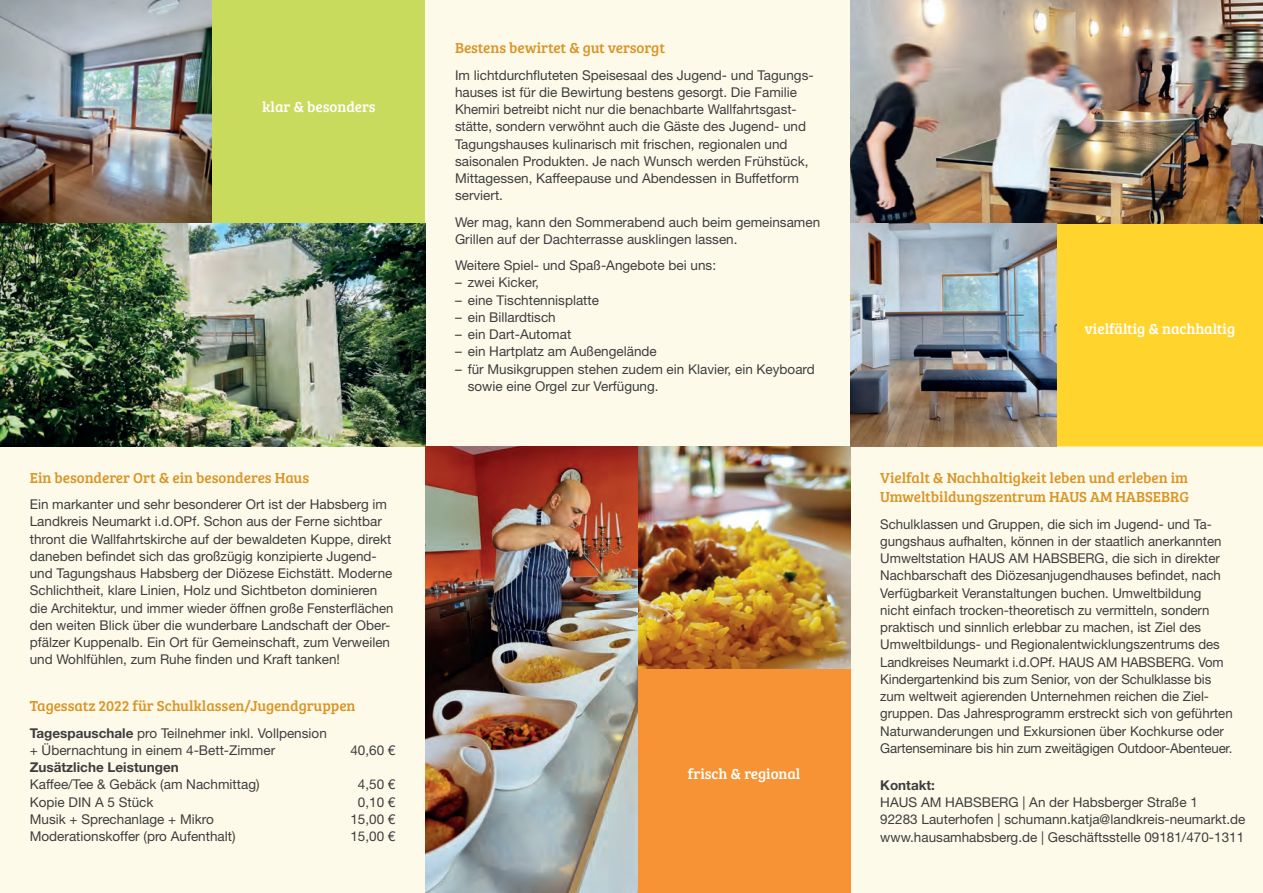
<style>
.page{position:relative;width:1263px;height:893px;background:#fff}
.page>*{position:absolute;margin:0;border:0;box-sizing:border-box;transform-origin:0 0}
.t1{font:15px/19.5px "Bree Serif";color:#d99527}
.t2{font:15px "Bree Serif";color:#fff}
.t3{font:13.5px/17.2px "Helvetica Neue LT";color:#3e3e3f}
.t4{font:700 13.5px "Helvetica Neue LT";color:#3e3e3f}
.s1{font-weight:700}
</style>
<div class="page">
<div style="left:1057px;top:223px;width:206px;height:223px;background:#ffd42c"></div>
<div style="left:0;top:446px;width:425px;height:447px;background:#fefaea"></div>
<div style="left:425px;top:0;width:425px;height:446px;background:#fefaea"></div>
<div style="left:850px;top:446px;width:413px;height:447px;background:#fefaea"></div>
<img style="left:638px;top:446px;width:212px;height:223px">
<div style="left:638px;top:669px;width:212px;height:224px;background:#f79334"></div>
<img style="left:0;top:0;width:213px;height:223px">
<div style="left:213px;top:0;width:212px;height:223px;background:#c8db5c"></div>
<img style="left:0;top:223px;width:425px;height:223px">
<img style="left:850px;top:0;width:413px;height:223px">
<img style="left:850px;top:223px;width:207px;height:223px">
<img style="left:425px;top:446px;width:213px;height:447px">
<p class="t2" style="left:262px;top:96px;width:115px">klar &amp; besonders</p>
<p class="t1" style="left:30px;top:467px;width:281px">Ein besonderer Ort &amp; ein besonderes Haus</p>
<p class="t3" style="left:30px;top:495px;width:365px">Ein markanter und sehr besonderer Ort ist der Habsberg im Landkreis Neumarkt i.d.OPf. Schon aus der Ferne sichtbar thront die Wallfahrtskirche auf der bewaldeten Kuppe, direkt daneben befindet sich das großzügig konzipierte Jugend&shy;und Tagungshaus Habsberg der Diözese Eichstätt. Moderne Schlichtheit, klare Linien, Holz und Sichtbeton dominieren die Architektur, und immer wieder öffnen große Fensterflächen den weiten Blick über die wunderbare Landschaft der Ober&shy;pfälzer Kuppenalb. Ein Ort für Gemeinschaft, zum Verweilen und Wohlfühlen, zum Ruhe finden und Kraft tanken!</p>
<p class="t1" style="left:30px;top:696px;width:327px">Tagessatz 2022 für Schulklassen/Jugendgruppen</p>
<p class="t3" style="left:30px;top:724px;width:299px"><span class="s1">Tagespauschale</span> pro Teilnehmer inkl. Vollpension + Übernachtung in einem 4-Bett-Zimmer</p>
<p class="t3" style="left:350px;top:741px;width:47px">40,60 €</p>
<p class="t4" style="left:30px;top:759px;width:150px">Zusätzliche Leistungen</p>
<p class="t3" style="left:30px;top:776px;width:231px">Kaffee/Tee &amp; Gebäck (am Nachmittag)</p>
<p class="t3" style="left:358px;top:776px;width:39px">4,50 €</p>
<p class="t3" style="left:30px;top:793px;width:125px">Kopie DIN A 5 Stück</p>
<p class="t3" style="left:358px;top:793px;width:39px">0,10 €</p>
<p class="t3" style="left:30px;top:810px;width:186px">Musik + Sprechanlage + Mikro</p>
<p class="t3" style="left:350px;top:810px;width:47px">15,00 €</p>
<p class="t3" style="left:30px;top:827px;width:207px">Moderationskoffer (pro Aufenthalt)</p>
<p class="t3" style="left:350px;top:827px;width:47px">15,00 €</p>
<p class="t1" style="left:455px;top:38px;width:211px">Bestens bewirtet &amp; gut versorgt</p>
<p class="t3" style="left:455px;top:66px;width:360px">Im lichtdurchfluteten Speisesaal des Jugend- und Tagungs&shy;hauses ist für die Bewirtung bestens gesorgt. Die Familie Khemiri betreibt nicht nur die benachbarte Wallfahrtsgast&shy;stätte, sondern verwöhnt auch die Gäste des Jugend- und Tagungshauses kulinarisch mit frischen, regionalen und saisonalen Produkten. Je nach Wunsch werden Frühstück, Mittagessen, Kaffeepause und Abendessen in Buffetform serviert.</p>
<p class="t3" style="left:455px;top:213px;width:367px">Wer mag, kann den Sommerabend auch beim gemeinsamen<br>Grillen auf der Dachterrasse ausklingen lassen.</p>
<p class="t3" style="left:455px;top:256px;width:263px">Weitere Spiel- und Spaß-Angebote bei uns:</p>
<p class="t3" style="left:455px;top:274px;width:85px">– zwei Kicker,</p>
<p class="t3" style="left:455px;top:291px;width:146px">– eine Tischtennisplatte</p>
<p class="t3" style="left:455px;top:308px;width:102px">– ein Billardtisch</p>
<p class="t3" style="left:455px;top:325px;width:118px">– ein Dart-Automat</p>
<p class="t3" style="left:455px;top:343px;width:203px">– ein Hartplatz am Außengelände</p>
<p class="t3" style="left:468px;top:360px;width:349px;text-indent:-13px">– für Musikgruppen stehen zudem ein Klavier, ein Keyboard sowie eine Orgel zur Verfügung.</p>
<p class="t2" style="left:688px;top:763px;width:114px">frisch &amp; regional</p>
<p class="t2" style="left:1084px;top:318px;width:152px">vielfältig &amp; nachhaltig</p>
<p class="t1" style="left:880px;top:467px;width:310px">Vielfalt &amp; Nachhaltigkeit leben und erleben im<br>Umweltbildungszentrum HAUS AM HABSEBRG</p>
<p class="t3" style="left:880px;top:515px;width:354px">Schulklassen und Gruppen, die sich im Jugend- und Ta&shy;gungshaus aufhalten, können in der staatlich anerkannten Umweltstation HAUS AM HABSBERG, die sich in direkter Nachbarschaft des Diözesanjugendhauses befindet, nach Verfügbarkeit Veranstaltungen buchen. Umweltbildung nicht einfach trocken-theoretisch zu vermitteln, sondern praktisch und sinnlich erlebbar zu machen, ist Ziel des Umweltbildungs- und Regionalentwicklungszentrums des Landkreises Neumarkt i.d.OPf. HAUS AM HABSBERG. Vom Kindergartenkind bis zum Senior, von der Schulklasse bis zum weltweit agierenden Unternehmen reichen die Ziel&shy;gruppen. Das Jahresprogramm erstreckt sich von geführten Naturwanderungen und Exkursionen über Kochkurse oder Gartenseminare bis hin zum zweitägigen Outdoor-Abenteuer.</p>
<p class="t4" style="left:880px;top:777px;width:56px">Kontakt:</p>
<p class="t3" style="left:880px;top:793px;width:367px">HAUS AM HABSBERG | An der Habsberger Straße 1<br>92283 Lauterhofen | schumann.katja@landkreis-neumarkt.de www.hausamhabsberg.de | Geschäftsstelle 09181/470-1311</p>
</div>
